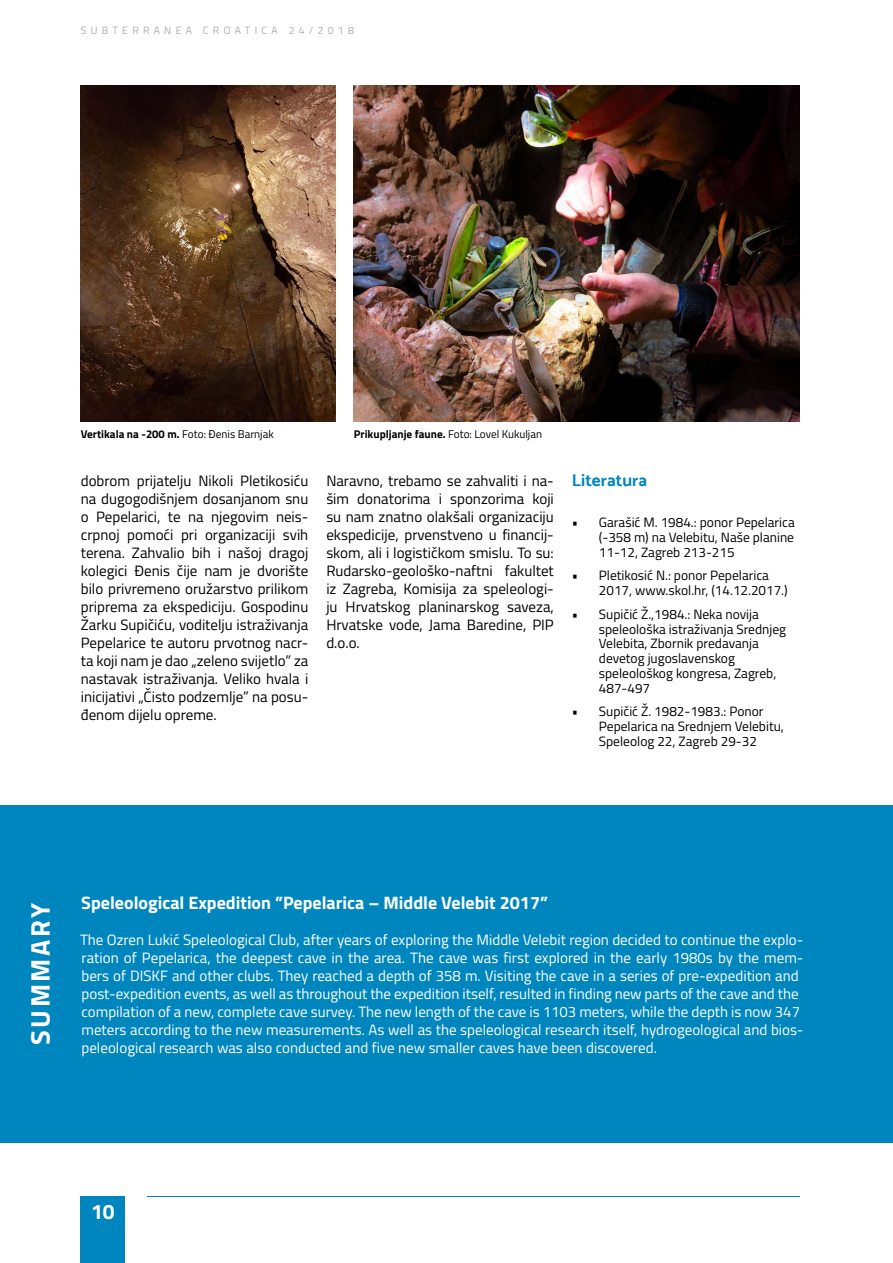
<style>
.page{position:relative;width:893px;height:1263px;background:#fff}
.page>*{position:absolute;margin:0;border:0;box-sizing:border-box;transform-origin:0 0}
.t1{font:700 27px "Titillium";letter-spacing:.1em;color:#fff}
.t2{font:700 21px "Titillium";color:#fff}
.t3{font:700 18px "Titillium";color:#fff}
.t4{font:700 17.25px "Catamaran";color:#0086be}
.t5{font:15px/18px "Titillium";color:#000;text-align:justify}
.t6{font:15px/18px "Titillium";color:#fff}
.t7{font:13.5px/14.9px "Titillium";color:#000}
.t8{font:700 11.25px "Titillium";color:#000}
.t9{font:300 10.5px "Titillium";letter-spacing:.41em;color:#9d9d9c}
.s1{font-weight:400}
</style>
<div class="page">
<hr style="left:147px;top:1196px;width:652px;height:1px;background:#0086be">
<div style="left:81px;top:1196px;width:44px;height:67px;background:#0086be"></div>
<img style="left:354px;top:85px;width:445px;height:336px">
<img style="left:81px;top:85px;width:255px;height:336px">
<div style="left:0;top:805px;width:893px;height:338px;background:#0086be"></div>
<p class="t9" style="left:81px;top:23px;width:275px">SUBTERRANEA CROATICA 24/2018</p>
<p class="t8" style="left:81px;top:426px;width:194px">Vertikala na -200 m. <span class="s1">Foto: Đenis Barnjak</span></p>
<p class="t8" style="left:354px;top:426px;width:190px">Prikupljanje faune. <span class="s1">Foto: Lovel Kukuljan</span></p>
<p class="t5" style="left:81px;top:471px;width:229px">dobrom prijatelju Nikoli Pletikosiću na dugogodišnjem dosanjanom snu o Pepelarici, te na njegovim neis&shy;crpnoj pomoći pri organizaciji svih terena. Zahvalio bih i našoj dragoj kolegici Đenis čije nam je dvorište bilo privremeno oružarstvo prilikom priprema za ekspediciju. Gospodinu Žarku Supičiću, voditelju istraživanja Pepelarice te autoru prvotnog nacr&shy;ta koji nam je dao „zeleno svijetlo” za nastavak istraživanja. Veliko hvala i inicijativi „Čisto podzemlje” na posu&shy;đenom dijelu opreme.</p>
<p class="t5" style="left:326px;top:471px;width:229px">Naravno, trebamo se zahvaliti i na&shy;šim donatorima i sponzorima koji su nam znatno olakšali organizaciju ekspedicije, prvenstveno u financij&shy;skom, ali i logističkom smislu. To su:<br>Rudarsko-geološko-naftni fakultet iz Zagreba, Komisija za speleologi&shy;ju Hrvatskog planinarskog saveza, Hrvatske vode, Jama Baredine, PIP d.o.o.</p>
<p class="t4" style="left:572px;top:470px;width:77px">Literatura</p>
<p class="t7" style="left:599px;top:515px;width:198px;text-align:justify;text-indent:-27px">• Garašić M. 1984.: ponor Pepelarica (-358 m) na Velebitu, Naše planine 11-12, Zagreb 213-215</p>
<p class="t7" style="left:599px;top:568px;width:190px;text-indent:-27px">• Pletikosić N.: ponor Pepelarica<br>2017, www.skol.hr, (14.12.2017.)</p>
<p class="t7" style="left:599px;top:606px;width:189px;text-indent:-27px">• Supičić Ž.,1984.: Neka novija speleološka istraživanja Srednjeg<br>Velebita, Zbornik predavanja devetog jugoslavenskog speleološkog kongresa, Zagreb,<br>487-497</p>
<p class="t7" style="left:599px;top:703px;width:187px;text-indent:-27px">• Supičić Ž. 1982-1983.: Ponor<br>Pepelarica na Srednjem Velebitu,<br>Speleolog 22, Zagreb 29-32</p>
<h1 class="t1" style="left:20px;top:1045px;width:144px;rotate:-90deg">SUMMARY</h1>
<p class="t3" style="left:81px;top:889px;width:468px">Speleological Expedition ”Pepelarica – Middle Velebit 2017”</p>
<p class="t6" style="left:80px;top:930px;width:725px">The Ozren Lukić Speleological Club, after years of exploring the Middle Velebit region decided to continue the explo&shy;ration of Pepelarica, the deepest cave in the area. The cave was first explored in the early 1980s by the mem&shy;bers of DISKF and other clubs. They reached a depth of 358 m. Visiting the cave in a series of pre-expedition and post-expedition events, as well as throughout the expedition itself, resulted in finding new parts of the cave and the compilation of a new, complete cave survey. The new length of the cave is 1103 meters, while the depth is now 347 meters according to the new measurements. As well as the speleological research itself, hydrogeological and bios&shy;peleological research was also conducted and five new smaller caves have been discovered.</p>
<h2 class="t2" style="left:91px;top:1195px;width:25px">10</h2>
</div>
